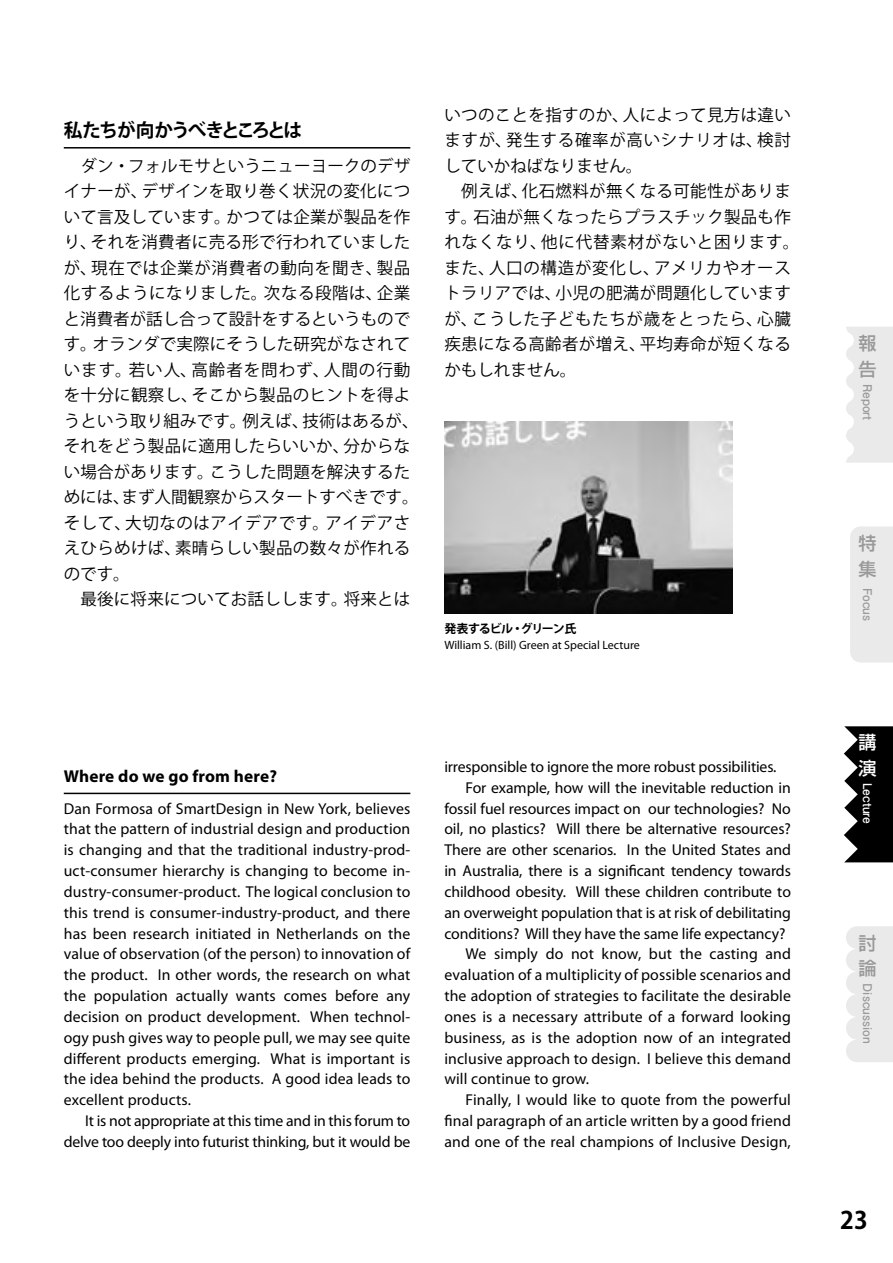
<style>
.page{position:relative;width:893px;height:1263px;background:#fff}
.page>*{position:absolute;margin:0;border:0;box-sizing:border-box;transform-origin:0 0}
.t1{font:700 24px "Koz Go Pro";color:#000}
.t2{font:700 18.75px "Koz Go Pro";letter-spacing:-.11em;color:#000}
.t3{font:500 18px/25.8px "Shin Go Pro";color:#999}
.t4{font:500 18px/25.8px "Shin Go Pro";color:#fff}
.t5{font:700 17.25px "Myriad Pro";letter-spacing:.01em;color:#000}
.t6{font:16.5px/25.5px "Koz Go Pro";letter-spacing:.02em;color:#000}
.t7{font:15.75px "Myriad Pro";letter-spacing:.01em;color:#000}
.t8{font:15.75px "Myriad Pro";letter-spacing:-.01em;color:#000}
.t9{font:12px "Myriad Pro";color:#000}
.t10{font:700 12px "Futo Go B101 Pro";color:#999}
.t11{font:700 12px "Koz Go Pro";letter-spacing:-.08em;color:#000}
.t12{font:700 12px "Futo Go B101 Pro";color:#fff}
</style>
<div class="page">
<svg style="left:846px;top:327px;width:47px;height:136px"></svg>
<div style="left:850px;top:526px;width:43px;height:136px;background:#eaeaea"></div>
<svg style="left:844px;top:726px;width:49px;height:136px"></svg>
<div style="left:846px;top:926px;width:47px;height:136px;background:#eaeaea"></div>
<hr style="left:64px;top:147px;width:346px;height:2px;background:#000">
<img style="left:444px;top:421px;width:289px;height:193px">
<hr style="left:64px;top:793px;width:346px;height:1px;background:#000">
<p class="t2" style="left:64px;top:118px;width:240px">私たちが向かうべきところとは</p>
<p class="t6" style="left:64px;top:153px;width:356px">　ダン・フォルモサというニューヨークのデザイナーが、デザインを取り巻く状況の変化について言及しています。かつては企業が製品を作り、それを消費者に売る形で行われていましたが、現在では企業が消費者の動向を聞き、製品化するようになりました。次なる段階は、企業と消費者が話し合って設計をするというものです。オランダで実際にそうした研究がなされています。若い人、高齢者を問わず、人間の行動を十分に観察し、そこから製品のヒントを得ようという取り組みです。例えば、技術はあるが、それをどう製品に適用したらいいか、分からない場合があります。こうした問題を解決するためには、まず人間観察からスタートすべきです。そして、大切なのはアイデアです。アイデアさえひらめけば、素晴らしい製品の数々が作れるのです。<br>　最後に将来についてお話しします。将来とは</p>
<p class="t6" style="left:444px;top:102px;width:356px">いつのことを指すのか、人によって見方は違いますが、発生する確率が高いシナリオは、検討していかねばなりません。<br>　例えば、化石燃料が無くなる可能性があります。石油が無くなったらプラスチック製品も作れなくなり、他に代替素材がないと困ります。また、人口の構造が変化し、アメリカやオーストラリアでは、小児の肥満が問題化していますが、こうした子どもたちが歳をとったら、心臓疾患になる高齢者が増え、平均寿命が短くなるかもしれません。</p>
<p class="t11" style="left:444px;top:621px;width:134px">発表するビル・グリーン氏</p>
<p class="t9" style="left:444px;top:639px;width:197px">William S. (Bill) Green at Special Lecture</p>
<p class="t5" style="left:64px;top:767px;width:215px">Where do we go from here?</p>
<p class="t7" style="left:64px;top:800px;width:348px">Dan Formosa of SmartDesign in New York, believes</p>
<p class="t7" style="left:64px;top:820px;width:348px">that the pattern of industrial design and production</p>
<p class="t7" style="left:64px;top:841px;width:348px">is changing and that the traditional industry-prod-</p>
<p class="t7" style="left:64px;top:862px;width:348px">uct-consumer hierarchy is changing to become in-</p>
<p class="t7" style="left:64px;top:883px;width:348px">dustry-consumer-product. The logical conclusion to</p>
<p class="t7" style="left:64px;top:904px;width:348px">this trend is consumer-industry-product, and there</p>
<p class="t7" style="left:64px;top:925px;width:348px">has been research initiated in Netherlands on the</p>
<p class="t7" style="left:64px;top:945px;width:348px">value of observation (of the person) to innovation of</p>
<p class="t7" style="left:64px;top:966px;width:348px">the product. In other words, the research on what</p>
<p class="t7" style="left:64px;top:987px;width:348px">the population actually wants comes before any</p>
<p class="t7" style="left:64px;top:1008px;width:348px">decision on product development. When technol-</p>
<p class="t7" style="left:64px;top:1029px;width:348px">ogy push gives way to people pull, we may see quite</p>
<p class="t7" style="left:64px;top:1050px;width:348px">different products emerging. What is important is</p>
<p class="t7" style="left:64px;top:1070px;width:348px">the idea behind the products. A good idea leads to</p>
<p class="t7" style="left:64px;top:1091px;width:129px">excellent products.</p>
<p class="t8" style="left:85px;top:1112px;width:327px">It is not appropriate at this time and in this forum to</p>
<p class="t8" style="left:64px;top:1133px;width:348px">delve too deeply into futurist thinking, but it would be</p>
<p class="t8" style="left:444px;top:758px;width:334px">irresponsible to ignore the more robust possibilities.</p>
<p class="t7" style="left:466px;top:779px;width:327px">For example, how will the inevitable reduction in</p>
<p class="t7" style="left:444px;top:800px;width:348px">fossil fuel resources impact on our technologies? No</p>
<p class="t7" style="left:444px;top:820px;width:348px">oil, no plastics? Will there be alternative resources?</p>
<p class="t7" style="left:444px;top:841px;width:348px">There are other scenarios. In the United States and</p>
<p class="t7" style="left:444px;top:862px;width:348px">in Australia, there is a significant tendency towards</p>
<p class="t7" style="left:444px;top:883px;width:348px">childhood obesity. Will these children contribute to</p>
<p class="t7" style="left:444px;top:904px;width:348px">an overweight population that is at risk of debilitating</p>
<p class="t7" style="left:444px;top:925px;width:343px">conditions? Will they have the same life expectancy?</p>
<p class="t7" style="left:466px;top:945px;width:327px">We simply do not know, but the casting and</p>
<p class="t7" style="left:444px;top:966px;width:348px">evaluation of a multiplicity of possible scenarios and</p>
<p class="t7" style="left:444px;top:987px;width:348px">the adoption of strategies to facilitate the desirable</p>
<p class="t7" style="left:444px;top:1008px;width:348px">ones is a necessary attribute of a forward looking</p>
<p class="t7" style="left:444px;top:1029px;width:348px">business, as is the adoption now of an integrated</p>
<p class="t7" style="left:444px;top:1050px;width:348px">inclusive approach to design. I believe this demand</p>
<p class="t7" style="left:444px;top:1070px;width:146px">will continue to grow.</p>
<p class="t7" style="left:466px;top:1091px;width:327px">Finally, I would like to quote from the powerful</p>
<p class="t7" style="left:444px;top:1112px;width:348px">final paragraph of an article written by a good friend</p>
<p class="t7" style="left:444px;top:1133px;width:348px">and one of the real champions of Inclusive Design,</p>
<p class="t3" style="left:859px;top:328px;width:19px">報告</p>
<p class="t10" style="left:877px;top:384px;width:38px;rotate:90deg">Report</p>
<p class="t3" style="left:859px;top:528px;width:19px">特集</p>
<p class="t10" style="left:877px;top:587px;width:35px;rotate:90deg">Focus</p>
<p class="t4" style="left:859px;top:727px;width:19px">講演</p>
<p class="t12" style="left:877px;top:783px;width:42px;rotate:90deg">Lecture</p>
<p class="t3" style="left:859px;top:928px;width:19px">討論</p>
<p class="t10" style="left:877px;top:983px;width:62px;rotate:90deg">Discussion</p>
<h1 class="t1" style="left:840px;top:1204px;width:29px">23</h1>
</div>
